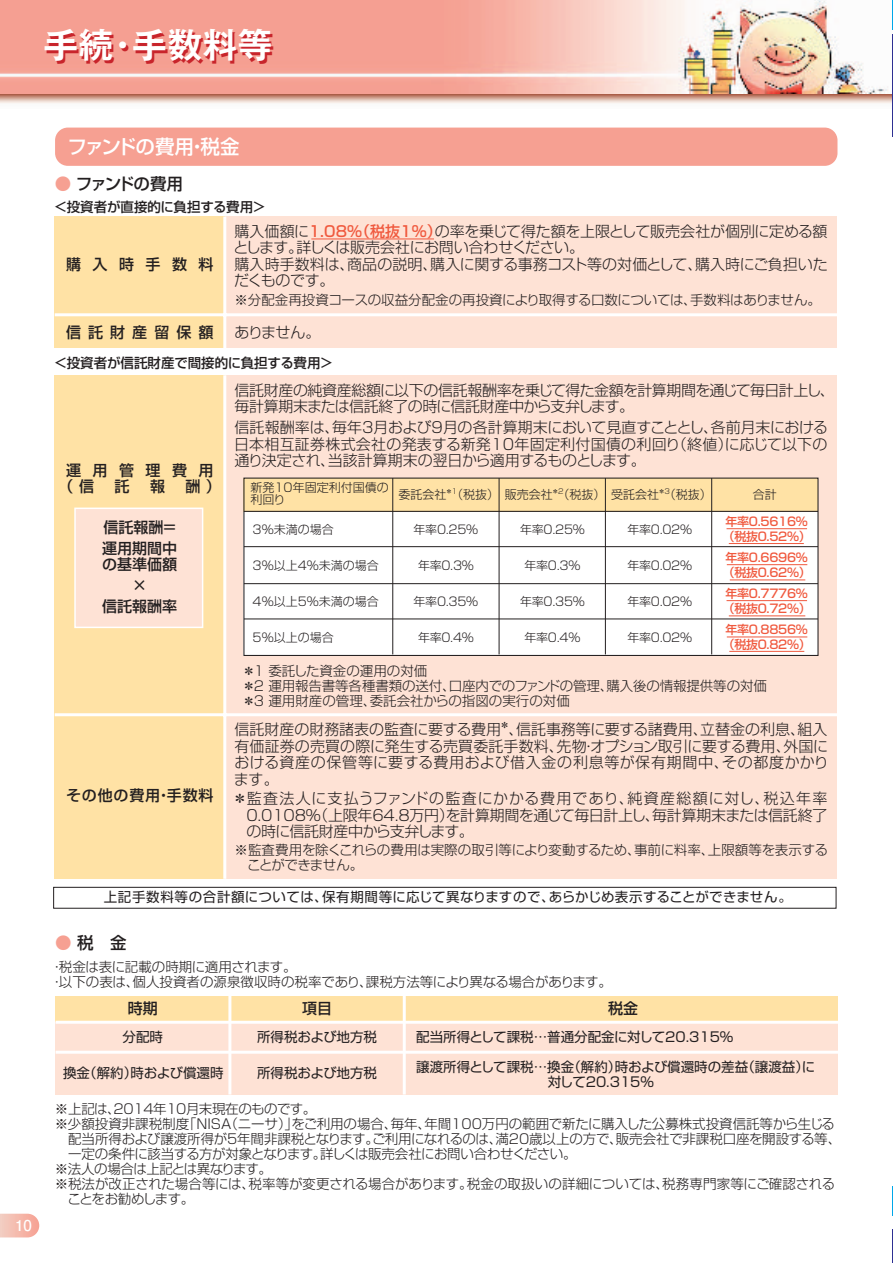
<style>
.page{position:relative;width:893px;height:1263px;background:#fff}
.page>*{position:absolute;margin:0;border:0;box-sizing:border-box;transform-origin:0 0}
.t1{font:34.5px "Gothic MB101 Pro De Bold 90 pv RKSJ H";letter-spacing:.025em;color:#c8242b}
.t2{font:19.5px "Shin Go Pro Medium 90 pv RKSJ H";letter-spacing:-.035em;color:#fff}
.t3{font:16.5px "Shin Go Pro Medium 90 pv RKSJ H";letter-spacing:-.075em;color:#231f20}
.t4{font:15px/16.5px "Shin Go Pr 5 Light 90 pv RKSJ H";letter-spacing:-.025em;color:#231f20;text-align:justify}
.t5{font:15px/16.5px "Shin Go Pr 5 Medium 90 pv RKSJ H";letter-spacing:.055em;color:#231f20}
.t6{font:15px/21px "Shin Go Pr 5 Medium 90 pv RKSJ H";color:#231f20}
.t7{font:15px "Shin Go Pr 5 Medium 90 pv RKSJ H";letter-spacing:.47em;color:#231f20}
.t8{font:15px "Futo Go B101 Pr 5 Bold 90 pv RKSJ H";color:#fff}
.t9{font:13.5px/15px "Shin Go Pr 5 Light 90 pv RKSJ H";letter-spacing:-.01em;color:#231f20}
.t10{font:13.5px/29.7px "Shin Go Pr 5 Regular 90 pv RKSJ H";color:#231f20}
.t11{font:13.5px "Shin Go Pr 5 Regular 90 pv RKSJ H";letter-spacing:.03em;color:#231f20}
.t12{font:13.5px "Shin Go Pr 5 Light 90 pv RKSJ H";letter-spacing:-.035em;color:#231f20}
.t13{font:13.5px "Shin Go Pro Medium 90 pv RKSJ H";letter-spacing:-.01em;color:#231f20}
.t14{font:13.5px "Shin Go Pr 5 Light 90 pv RKSJ H";letter-spacing:-.045em;color:#231f20}
.t15{font:13.5px "Shin Go Pr 5 Light 90 pv RKSJ H";letter-spacing:-.075em;color:#231f20}
.t16{font:12px/12px "Shin Go Pr 5 Light 90 pv RKSJ H";color:#231f20}
.t17{font:12px/15px "Shin Go Pr 5 Medium 90 pv RKSJ H";letter-spacing:-.025em;color:#f0593e}
.s1{color:#f6a092}
.s2{font-family:"Shin Go Pr 5 Medium 90 pv RKSJ H";color:#f0593e}
</style>
<div class="page">
<img style="left:0;top:93px;width:893px;height:15px">
<img style="left:0;top:0;width:893px;height:93px">
<svg style="left:0;top:1214px;width:39px;height:23px"></svg>
<div style="left:55px;top:128px;width:782px;height:38px;background:#f6a092;border-radius:13px"></div>
<div style="left:225px;top:217px;width:612px;height:131px;background:#fee2d5"></div>
<div style="left:55px;top:217px;width:170px;height:131px;background:#ffe2a5"></div>
<hr style="left:223px;top:217px;width:3px;height:131px;background:#fff">
<hr style="left:55px;top:313px;width:782px;height:3px;background:#fff">
<div style="left:225px;top:375px;width:612px;height:504px;background:#fee2d5"></div>
<div style="left:55px;top:375px;width:170px;height:504px;background:#ffe2a5"></div>
<hr style="left:223px;top:375px;width:3px;height:504px;background:#fff">
<hr style="left:55px;top:713px;width:782px;height:3px;background:#fff">
<div style="left:53px;top:887px;width:783px;height:21px;border:1px solid #231f20"></div>
<hr style="left:311px;top:239px;width:123px;height:1px;background:#f0593e">
<div style="left:56px;top:997px;width:782px;height:25px;background:#ffe2a5"></div>
<div style="left:56px;top:1022px;width:782px;height:72px;background:#fee2d5"></div>
<hr style="left:56px;top:1021px;width:782px;height:3px;background:#fff">
<hr style="left:56px;top:1051px;width:782px;height:3px;background:#fff">
<hr style="left:228px;top:996px;width:3px;height:98px;background:#fff">
<hr style="left:403px;top:996px;width:3px;height:98px;background:#fff">
<div style="left:75px;top:508px;width:128px;height:119px;background:#fee2d5"></div>
<div style="left:74px;top:508px;width:129px;height:120px;border:2px solid #fff"></div>
<div style="left:244px;top:478px;width:574px;height:177px;background:#fff"></div>
<div style="left:244px;top:478px;width:574px;height:33px;background:#ffe2a5"></div>
<div style="left:243px;top:478px;width:575px;height:178px;border:1px solid #231f20"></div>
<hr style="left:392px;top:478px;width:1px;height:176px;background:#231f20">
<hr style="left:711px;top:478px;width:1px;height:176px;background:#231f20">
<hr style="left:726px;top:528px;width:81px;height:1px;background:#f0593e">
<hr style="left:729px;top:543px;width:75px;height:1px;background:#f0593e">
<hr style="left:727px;top:564px;width:80px;height:1px;background:#f0593e">
<hr style="left:730px;top:579px;width:75px;height:1px;background:#f0593e">
<hr style="left:726px;top:600px;width:81px;height:1px;background:#f0593e">
<hr style="left:729px;top:615px;width:76px;height:1px;background:#f0593e">
<hr style="left:727px;top:637px;width:80px;height:1px;background:#f0593e">
<hr style="left:729px;top:651px;width:75px;height:1px;background:#f0593e">
<hr style="left:244px;top:511px;width:574px;height:1px;background:#231f20">
<hr style="left:244px;top:546px;width:574px;height:1px;background:#231f20">
<hr style="left:244px;top:583px;width:574px;height:1px;background:#231f20">
<hr style="left:244px;top:619px;width:574px;height:1px;background:#231f20">
<hr style="left:499px;top:478px;width:1px;height:176px;background:#231f20">
<hr style="left:605px;top:478px;width:1px;height:176px;background:#231f20">
<h1 class="t1" style="left:45px;top:35px;width:231px">手続・手数料等</h1>
<p class="t8" style="left:15px;top:1219px;width:18px">10</p>
<h2 class="t2" style="left:67px;top:140px;width:174px">ファンドの費用・税金</h2>
<p class="t3" style="left:55px;top:177px;width:130px"><span class="s1">●</span> ファンドの費用</p>
<p class="t13" style="left:54px;top:202px;width:213px">＜投資者が直接的に負担する費用＞</p>
<p class="t5" style="left:66px;top:259px;width:149px">購入時手数料</p>
<p class="t4" style="left:234px;top:225px;width:596px;text-align:left">購入価額に<span class="s2">1.08％（税抜1％）</span>の率を乗じて得た額を上限として販売会社が個別に定める額とします。詳しくは販売会社にお問い合わせください。<br>購入時手数料は、商品の説明、購入に関する事務コスト等の対価として、購入時にご負担いただくものです。</p>
<p class="t9" style="left:234px;top:294px;width:588px">※分配金再投資コースの収益分配金の再投資により取得する口数については、手数料はありません。</p>
<p class="t7" style="left:66px;top:327px;width:149px">信託財産留保額</p>
<p class="t13" style="left:54px;top:358px;width:280px">＜投資者が信託財産で間接的に負担する費用＞</p>
<p class="t4" style="left:235px;top:326px;width:88px">ありません。</p>
<p class="t5" style="left:59px;top:464px;width:156px;text-indent:8px">運用管理費用（信</p>
<p class="t5" style="left:115px;top:480px;width:16px">託</p>
<p class="t5" style="left:150px;top:480px;width:16px">報</p>
<p class="t5" style="left:185px;top:480px;width:37px">酬）</p>
<p class="t6" style="left:102px;top:519px;width:76px">信託報酬＝運用期間中</p>
<p class="t6" style="left:102px;top:556px;width:76px;text-align:center">の基準価額×<br>信託報酬率</p>
<p class="t5" style="left:66px;top:789px;width:149px">その他の費用・手数料</p>
<p class="t4" style="left:234px;top:384px;width:602px">信託財産の純資産総額に以下の信託報酬率を乗じて得た金額を計算期間を通じて毎日計上し、毎計算期末または信託終了の時に信託財産中から支弁します。</p>
<p class="t4" style="left:234px;top:421px;width:596px">信託報酬率は、毎年3月および9月の各計算期末において見直すこととし、各前月末における日本相互証券株式会社の発表する新発10年固定利付国債の利回り（終値）に応じて以下の通り決定され、当該計算期末の翌日から適用するものとします。</p>
<p class="t16" style="left:250px;top:483px;width:140px">新発10年固定利付国債の利回り</p>
<p class="t16" style="left:253px;top:525px;width:83px">3％未満の場合</p>
<p class="t16" style="left:253px;top:561px;width:128px">3％以上4％未満の場合</p>
<p class="t16" style="left:253px;top:597px;width:128px">4％以上5％未満の場合</p>
<p class="t16" style="left:253px;top:633px;width:83px">5％以上の場合</p>
<p class="t16" style="left:399px;top:490px;width:315px">委託会社<sup>＊1</sup>（税抜）販売会社<sup>＊2</sup>（税抜）受託会社<sup>＊3</sup>（税抜）</p>
<p class="t16" style="left:753px;top:490px;width:25px">合計</p>
<p class="t16" style="left:627px;top:525px;width:66px">年率0.02％</p>
<p class="t16" style="left:627px;top:561px;width:66px">年率0.02％</p>
<p class="t16" style="left:627px;top:597px;width:66px">年率0.02％</p>
<p class="t16" style="left:627px;top:633px;width:66px">年率0.02％</p>
<p class="t17" style="left:723px;top:515px;width:90px">年率0.5616％（税抜0.52％）</p>
<p class="t17" style="left:723px;top:551px;width:90px">年率0.6696％（税抜0.62％）</p>
<p class="t17" style="left:723px;top:587px;width:90px">年率0.7776％（税抜0.72％）</p>
<p class="t17" style="left:723px;top:623px;width:90px">年率0.8856％（税抜0.82％）</p>
<p class="t16" style="left:414px;top:525px;width:66px">年率0.25％</p>
<p class="t16" style="left:418px;top:561px;width:57px">年率0.3％</p>
<p class="t16" style="left:414px;top:597px;width:66px">年率0.35％</p>
<p class="t16" style="left:418px;top:633px;width:57px">年率0.4％</p>
<p class="t9" style="left:242px;top:665px;width:526px">＊1 委託した資金の運用の対価<br>＊2 運用報告書等各種書類の送付、口座内でのファンドの管理、購入後の情報提供等の対価＊3 運用財産の管理、委託会社からの指図の実行の対価</p>
<p class="t16" style="left:520px;top:525px;width:66px">年率0.25％</p>
<p class="t16" style="left:525px;top:561px;width:57px">年率0.3％</p>
<p class="t16" style="left:520px;top:597px;width:66px">年率0.35％</p>
<p class="t16" style="left:525px;top:633px;width:57px">年率0.4％</p>
<p class="t4" style="left:234px;top:723px;width:596px">信託財産の財務諸表の監査に要する費用<sup>＊</sup>、信託事務等に要する諸費用、立替金の利息、組入有価証券の売買の際に発生する売買委託手数料、先物・オプション取引に要する費用、外国における資産の保管等に要する費用および借入金の利息等が保有期間中、その都度かかります。</p>
<p class="t4" style="left:246px;top:792px;width:582px;text-indent:-14px">＊監査法人に支払うファンドの監査にかかる費用であり、純資産総額に対し、税込年率0.0108％（上限年64.8万円）を計算期間を通じて毎日計上し、毎計算期末または信託終了の時に信託財産中から支弁します。</p>
<p class="t9" style="left:247px;top:844px;width:582px;text-indent:-13px">※監査費用を除くこれらの費用は実際の取引等により変動するため、事前に料率、上限額等を表示することができません。</p>
<p class="t11" style="left:104px;top:892px;width:690px">上記手数料等の合計額については、保有期間等に応じて異なりますので、あらかじめ表示することができません。</p>
<p class="t3" style="left:55px;top:937px;width:73px"><span class="s1">●</span> 税　金</p>
<p class="t9" style="left:50px;top:962px;width:563px">・税金は表に記載の時期に適用されます。<br>・以下の表は、個人投資者の源泉徴収時の税率であり、課税方法等により異なる場合があります。</p>
<p class="t5" style="left:128px;top:1002px;width:31px">時期</p>
<p class="t5" style="left:302px;top:1002px;width:31px">項目</p>
<p class="t10" style="left:123px;top:1024px;width:42px">分配時</p>
<p class="t10" style="left:257px;top:1024px;width:122px">所得税および地方税</p>
<p class="t10" style="left:63px;top:1060px;width:162px">換金（解約）時および償還時</p>
<p class="t10" style="left:257px;top:1060px;width:122px">所得税および地方税</p>
<p class="t5" style="left:608px;top:1002px;width:31px">税金</p>
<p class="t10" style="left:416px;top:1024px;width:401px">配当所得として課税…普通分配金に対して20.315％<br>譲渡所得として課税…換金（解約）時および償還時の差益（譲渡益）に</p>
<p class="t10" style="left:416px;top:1068px;width:239px">　　　　　　　　　　対して20.315％</p>
<p class="t9" style="left:55px;top:1103px;width:263px">※上記は、2014年10月末現在のものです。</p>
<p class="t9" style="left:55px;top:1118px;width:782px">※少額投資非課税制度「NISA（ニーサ）」をご利用の場合、毎年、年間100万円の範囲で新たに購入した公募株式投資信託等から生じる</p>
<p class="t9" style="left:68px;top:1133px;width:774px">配当所得および譲渡所得が5年間非課税となります。ご利用になれるのは、満20歳以上の方で、販売会社で非課税口座を開設する等、</p>
<p class="t12" style="left:68px;top:1149px;width:510px">一定の条件に該当する方が対象となります。詳しくは販売会社にお問い合わせください。</p>
<p class="t14" style="left:55px;top:1164px;width:219px">※法人の場合は上記とは異なります。</p>
<p class="t9" style="left:55px;top:1178px;width:782px">※税法が改正された場合等には、税率等が変更される場合があります。税金の取扱いの詳細については、税務専門家等にご確認される</p>
<p class="t15" style="left:67px;top:1194px;width:128px">ことをお勧めします。</p>
</div>
